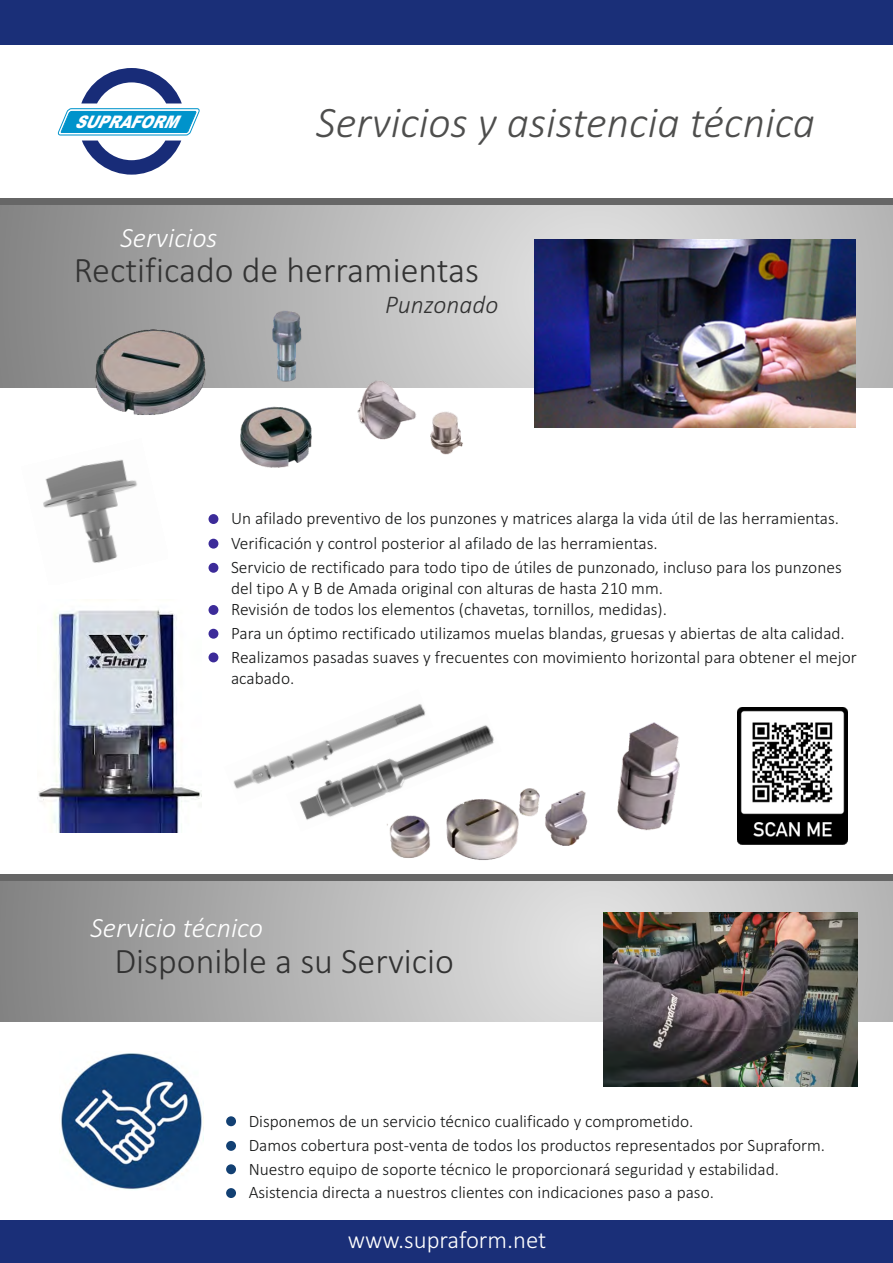
<style>
.page{position:relative;width:893px;height:1263px;background:#fff}
.page>*{position:absolute;margin:0;border:0;box-sizing:border-box;transform-origin:0 0}
.t1{font:italic 300 43.95px "Calibri";color:#4e4e4d}
.t2{font:300 36px "Calibri";color:#333}
.t3{font:300 36px "Calibri";color:#323232}
.t4{font:italic 300 28.2px "Calibri";color:#fff}
.t5{font:italic 300 25.65px "Calibri";color:#323232}
.t6{font:300 24.9px "Calibri";color:#fff}
.t7{font:300 17.4px/23.7px "Calibri";color:#151616}
.t8{font:italic 900 17.4px "Arial";color:#fff;scale:.84 1}
</style>
<div class="page">
<svg style="left:0;top:204px;width:893px;height:184px;background:#b4b4b4"></svg>
<svg style="left:0;top:881px;width:893px;height:141px;background:#b6b6b6"></svg>
<div style="left:0;top:874px;width:893px;height:7px;background:#666"></div>
<img style="left:534px;top:239px;width:321px;height:188px">
<img style="left:38px;top:609px;width:164px;height:223px">
<div style="left:209px;top:514px;width:9px;height:10px;background:#3c2b99;border-radius:50%"></div>
<div style="left:226px;top:1116px;width:10px;height:10px;background:#124073;border-radius:50%"></div>
<div style="left:209px;top:539px;width:9px;height:10px;background:#3c2b99;border-radius:50%"></div>
<div style="left:226px;top:1141px;width:10px;height:10px;background:#124073;border-radius:50%"></div>
<div style="left:209px;top:605px;width:9px;height:10px;background:#3c2b99;border-radius:50%"></div>
<div style="left:226px;top:1188px;width:10px;height:10px;background:#124073;border-radius:50%"></div>
<div style="left:209px;top:629px;width:9px;height:10px;background:#3c2b99;border-radius:50%"></div>
<div style="left:209px;top:652px;width:9px;height:10px;background:#3c2b99;border-radius:50%"></div>
<div style="left:209px;top:563px;width:9px;height:10px;background:#3c2b99;border-radius:50%"></div>
<div style="left:226px;top:1164px;width:10px;height:10px;background:#124073;border-radius:50%"></div>
<img style="left:617px;top:722px;width:63px;height:109px">
<svg style="left:49px;top:44px;width:159px;height:161px"></svg>
<img style="left:61px;top:1053px;width:141px;height:137px">
<img style="left:603px;top:912px;width:254px;height:174px">
<img style="left:233px;top:302px;width:85px;height:166px">
<img style="left:77px;top:320px;width:147px;height:95px">
<img style="left:345px;top:368px;width:127px;height:87px">
<img style="left:43px;top:459px;width:94px;height:104px">
<div style="left:0;top:1221px;width:893px;height:42px;background:#1a2f78"></div>
<div style="left:0;top:0;width:893px;height:44px;background:#1a2f78"></div>
<img style="left:301px;top:725px;width:193px;height:95px">
<img style="left:737px;top:708px;width:110px;height:136px">
<div style="left:0;top:198px;width:893px;height:6px;background:#666"></div>
<img style="left:387px;top:782px;width:201px;height:78px">
<img style="left:233px;top:704px;width:200px;height:101px">
<p class="t8" style="left:74px;top:116px;width:132px">SUPRAFORM</p>
<h1 class="t1" style="left:316px;top:104px;width:501px">Servicios y asistencia técnica</h1>
<h3 class="t4" style="left:120px;top:226px;width:99px">Servicios</h3>
<h2 class="t2" style="left:74px;top:255px;width:407px">Rectificado de herramientas</h2>
<h3 class="t5" style="left:385px;top:294px;width:115px">Punzonado</h3>
<p class="t7" style="left:231px;top:508px;width:610px">Un afilado preventivo de los punzones y matrices alarga la vida útil de las herramientas.</p>
<p class="t7" style="left:231px;top:533px;width:428px">Verificación y control posterior al afilado de las herramientas.</p>
<p class="t7" style="left:231px;top:558px;width:612px;line-height:21.3px">Servicio de rectificado para todo tipo de útiles de punzonado, incluso para los punzones del tipo A y B de Amada original con alturas de hasta 210 mm.</p>
<p class="t7" style="left:231px;top:599px;width:438px">Revisión de todos los elementos (chavetas, tornillos, medidas).</p>
<p class="t7" style="left:231px;top:623px;width:627px">Para un óptimo rectificado utilizamos muelas blandas, gruesas y abiertas de alta calidad.<br>Realizamos pasadas suaves y frecuentes con movimiento horizontal para obtener el mejor</p>
<p class="t7" style="left:231px;top:668px;width:65px">acabado.</p>
<h3 class="t4" style="left:90px;top:916px;width:174px">Servicio técnico</h3>
<h2 class="t3" style="left:114px;top:946px;width:341px">Disponible a su Servicio</h2>
<p class="t7" style="left:249px;top:1110px;width:446px">Disponemos de un servicio técnico cualificado y comprometido.</p>
<p class="t7" style="left:249px;top:1135px;width:578px">Damos cobertura post-venta de todos los productos representados por Supraform.</p>
<p class="t7" style="left:249px;top:1158px;width:532px">Nuestro equipo de soporte técnico le proporcionará seguridad y estabilidad.</p>
<p class="t7" style="left:249px;top:1182px;width:467px">Asistencia directa a nuestros clientes con indicaciones paso a paso.</p>
<h3 class="t6" style="left:348px;top:1229px;width:200px">www.supraform.net</h3>
</div>
